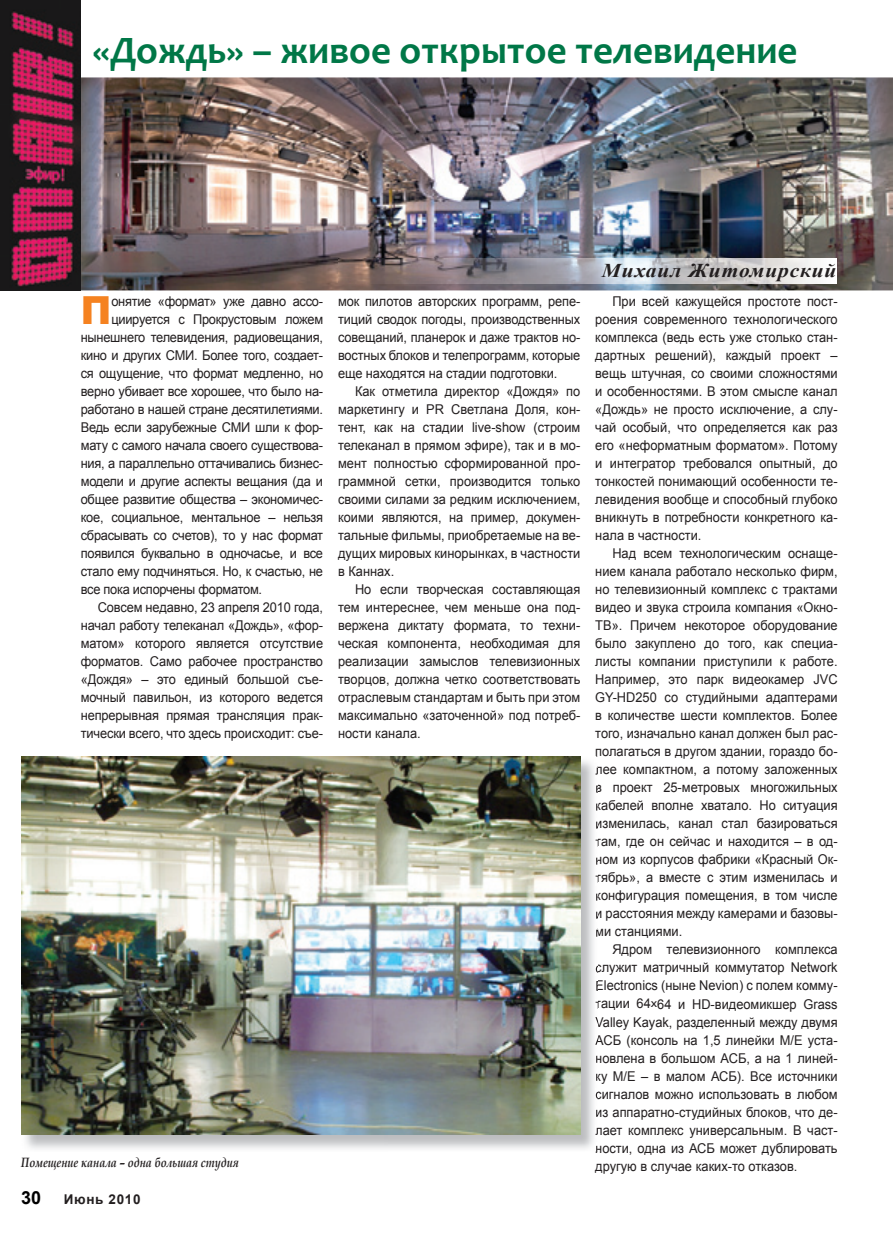
<style>
.page{position:relative;width:893px;height:1234px;background:#fff}
.page>*{position:absolute;margin:0;border:0;box-sizing:border-box;transform-origin:0 0}
.t1{font:700 39px "Candara";color:#007747}
.t2{font:900 38.7px "Arial";color:#f58220;scale:.95 1}
.t3{font:italic 700 19.5px "Times New Roman";letter-spacing:.04em;color:#231f20;scale:1.1 1}
.t4{font:700 18px "Arial";color:#000}
.t5{font:13.5px/18px "Arial";letter-spacing:-.02em;color:#231f20;text-align:justify;scale:.95 1}
.t6{font:italic 700 13.5px "Book Antiqua";color:#231f20;scale:.8 1}
.t7{font:700 13.5px "Arial";letter-spacing:.05em;color:#231f20}
.s1{font-size:10.8px}
</style>
<div class="page">
<img style="left:81px;top:77px;width:812px;height:213px">
<img style="left:21px;top:756px;width:576px;height:393px">
<svg style="left:595px;top:767px;width:2px;height:81px"></svg>
<svg style="left:596px;top:854px;width:1px;height:67px"></svg>
<svg style="left:596px;top:962px;width:1px;height:48px"></svg>
<svg style="left:595px;top:1016px;width:2px;height:48px"></svg>
<svg style="left:596px;top:1070px;width:1px;height:28px"></svg>
<svg style="left:595px;top:1106px;width:2px;height:45px"></svg>
<img style="left:21px;top:756px;width:559px;height:378px">
<img style="left:0;top:0;width:81px;height:290px">
<img style="left:338px;top:258px;width:498px;height:26px">
<h1 class="t1" style="left:93px;top:27px;width:706px">«Дождь» – живое открытое телевидение</h1>
<h2 class="t2" style="left:81px;top:282px;width:34px">П</h2>
<p class="t5" style="left:111px;top:292px;width:224px">онятие «формат» уже давно ассо-</p>
<p class="t5" style="left:111px;top:310px;width:224px">циируется с Прокрустовым ложем</p>
<p class="t5" style="left:81px;top:328px;width:257px">нынешнего телевидения, радиовещания,</p>
<p class="t5" style="left:81px;top:346px;width:257px">кино и других СМИ. Более того, создает-</p>
<p class="t5" style="left:81px;top:364px;width:257px">ся ощущение, что формат медленно, но</p>
<p class="t5" style="left:81px;top:382px;width:257px">верно убивает все хорошее, что было на-</p>
<p class="t5" style="left:81px;top:400px;width:257px">работано в нашей стране десятилетиями.</p>
<p class="t5" style="left:81px;top:418px;width:257px">Ведь если зарубежные СМИ шли к фор-</p>
<p class="t5" style="left:81px;top:436px;width:257px">мату с самого начала своего существова-</p>
<p class="t5" style="left:81px;top:454px;width:257px">ния, а параллельно оттачивались бизнес-</p>
<p class="t5" style="left:81px;top:472px;width:257px">модели и другие аспекты вещания (да и</p>
<p class="t5" style="left:81px;top:490px;width:257px">общее развитие общества – экономичес-</p>
<p class="t5" style="left:81px;top:508px;width:257px">кое, социальное, ментальное – нельзя</p>
<p class="t5" style="left:81px;top:526px;width:257px">сбрасывать со счетов), то у нас формат</p>
<p class="t5" style="left:81px;top:544px;width:257px">появился буквально в одночасье, и все</p>
<p class="t5" style="left:81px;top:562px;width:257px">стало ему подчиняться. Но, к счастью, не</p>
<p class="t5" style="left:81px;top:580px;width:192px">все пока испорчены форматом.</p>
<p class="t5" style="left:98px;top:598px;width:239px">Совсем недавно, 23 апреля 2010 года,</p>
<p class="t5" style="left:81px;top:616px;width:257px">начал работу телеканал «Дождь», «фор-</p>
<p class="t5" style="left:81px;top:634px;width:257px">матом» которого является отсутствие</p>
<p class="t5" style="left:81px;top:652px;width:257px">форматов. Само рабочее пространство</p>
<p class="t5" style="left:81px;top:670px;width:257px">«Дождя» – это единый большой съе-</p>
<p class="t5" style="left:81px;top:688px;width:257px">мочный павильон, из которого ведется</p>
<p class="t5" style="left:81px;top:706px;width:257px">непрерывная прямая трансляция прак-</p>
<p class="t5" style="left:81px;top:724px;width:257px">тически всего, что здесь происходит: съе-</p>
<p class="t6" style="left:21px;top:1152px;width:273px">Помещение канала – одна большая студия</p>
<h3 class="t4" style="left:21px;top:1185px;width:22px">30</h3>
<p class="t7" style="left:64px;top:1190px;width:78px">Июнь 2010</p>
<p class="t5" style="left:338px;top:292px;width:257px">мок пилотов авторских программ, репе&shy;тиций сводок погоды, производственных совещаний, планерок и даже трактов но&shy;востных блоков и телепрограмм, которые еще находятся на стадии подготовки.</p>
<p class="t5" style="left:338px;top:382px;width:257px;text-indent:17px">Как отметила директор «Дождя» по маркетингу и PR Светлана Доля, кон&shy;тент, как на стадии live-show (строим телеканал в прямом эфире), так и в мо&shy;мент полностью сформированной про&shy;граммной сетки, производится только своими силами за редким исключением, коими являются, на пример, докумен&shy;тальные фильмы, приобретаемые на ве&shy;дущих мировых кинорынках, в частности в Каннах.</p>
<p class="t5" style="left:338px;top:580px;width:257px;text-indent:17px">Но если творческая составляющая тем интереснее, чем меньше она под&shy;вержена диктату формата, то техни&shy;ческая компонента, необходимая для реализации замыслов телевизионных творцов, должна четко соответствовать отраслевым стандартам и быть при этом максимально «заточенной» под потреб&shy;ности канала.</p>
<h3 class="t3" style="left:602px;top:256px;width:215px">Михаил Житомирский</h3>
<p class="t5" style="left:595px;top:292px;width:257px;text-indent:17px">При всей кажущейся простоте пост&shy;роения современного технологического комплекса (ведь есть уже столько стан&shy;дартных решений), каждый проект – вещь штучная, со своими сложностями и особенностями. В этом смысле канал «Дождь» не просто исключение, а слу&shy;чай особый, что определяется как раз его «неформатным форматом». Потому и интегратор требовался опытный, до тонкостей понимающий особенности те&shy;левидения вообще и способный глубоко вникнуть в потребности конкретного ка&shy;нала в частности.</p>
<p class="t5" style="left:595px;top:544px;width:257px;text-indent:17px">Над всем технологическим оснаще&shy;нием канала работало несколько фирм, но телевизионный комплекс с трактами видео и звука строила компания «Окно-ТВ». Причем некоторое оборудование было закуплено до того, как специа&shy;листы компании приступили к работе.<br>Например, это парк видеокамер JVC GY-HD250 со студийными адаптерами в количестве шести комплектов. Более того, изначально канал должен был рас&shy;полагаться в другом здании, гораздо бо&shy;лее компактном, а потому заложенных в проект 25-метровых многожильных кабелей вполне хватало. Но ситуация изменилась, канал стал базироваться там, где он сейчас и находится – в од&shy;ном из корпусов фабрики «Красный Ок&shy;тябрь», а вместе с этим изменилась и конфигурация помещения, в том числе и расстояния между камерами и базовы&shy;ми станциями.</p>
<p class="t5" style="left:595px;top:940px;width:257px;text-indent:17px">Ядром телевизионного комплекса служит матричный коммутатор Network Electronics (ныне Nevion) с полем комму&shy;тации 64<span class="s1">х</span>64 и HD-видеомикшер Grass Valley Kayak, разделенный между двумя АСБ (консоль на 1,5 линейки M/E уста&shy;новлена в большом АСБ, а на 1 линей&shy;ку M/E – в малом АСБ). Все источники сигналов можно использовать в любом из аппаратно-студийных блоков, что де&shy;лает комплекс универсальным. В част&shy;ности, одна из АСБ может дублировать другую в случае каких-то отказов.</p>
</div>
